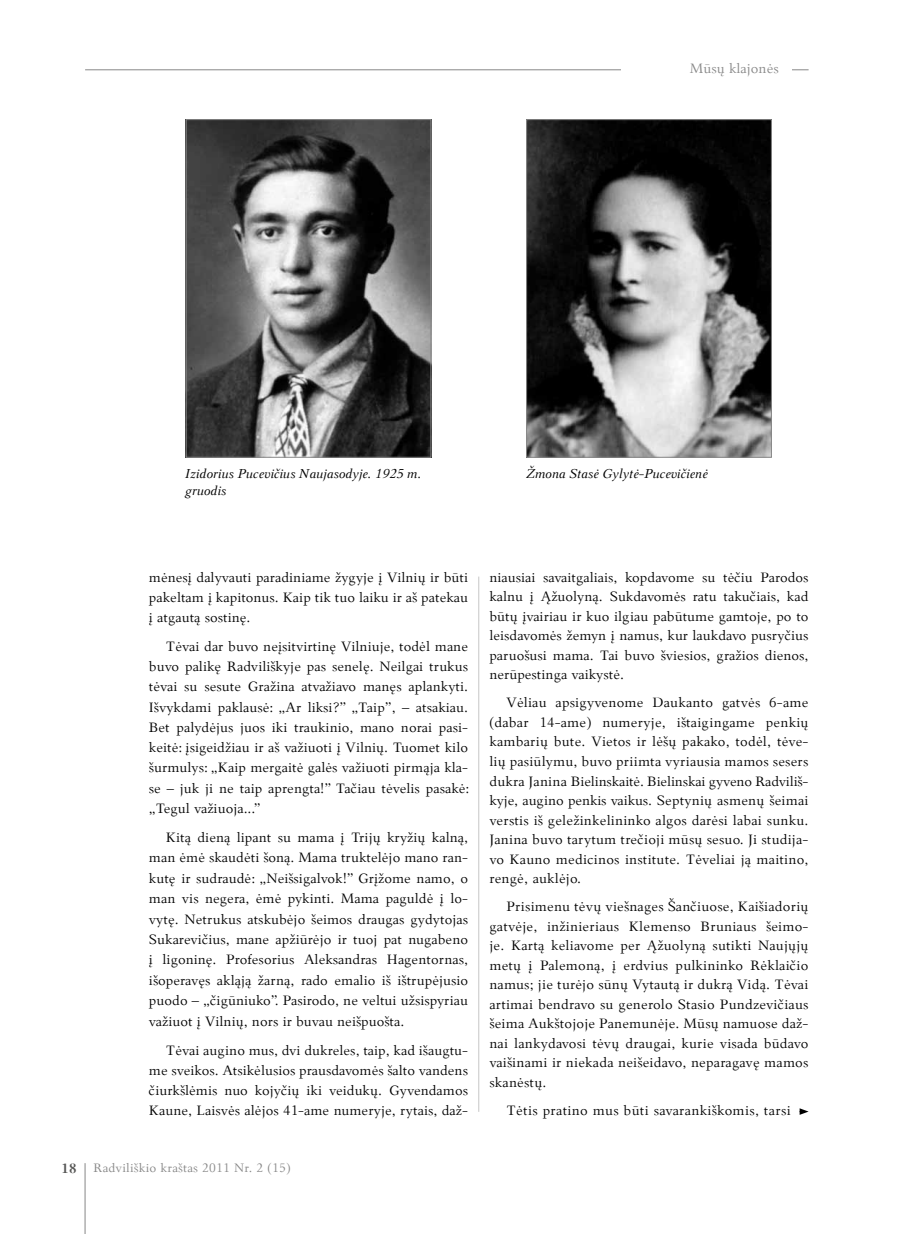
<style>
.page{position:relative;width:915px;height:1234px;background:#fff}
.page>*{position:absolute;margin:0;border:0;box-sizing:border-box;transform-origin:0 0}
.t1{font:15px/19.5px "Palemonas";color:#000;text-align:justify}
.t2{font:15px "Palemonas";letter-spacing:.02em;color:#000}
.t3{font:15px "Palemonas";color:#878787}
.t4{font:italic 14.25px/17.2px "Palemonas";color:#000}
.t5{font:13.5px "Palemonas";letter-spacing:.015em;color:#878787}
.s1{font-weight:700;font-size:15px;color:#575756}
</style>
<div class="page">
<hr style="left:85px;top:69px;width:723px;height:1px;background:#878787">
<hr style="left:85px;top:1162px;width:1px;height:71px;background:#878787">
<img style="left:187px;top:121px;width:242px;height:334px">
<div style="left:185px;top:119px;width:246px;height:338px;border:1px solid #878787"></div>
<img style="left:528px;top:121px;width:241px;height:334px">
<div style="left:526px;top:119px;width:245px;height:338px;border:1px solid #878787"></div>
<div style="left:621px;top:63px;width:170px;height:14px;background:#fff"></div>
<svg style="left:799px;top:1108px;width:9px;height:6px"></svg>
<hr style="left:478px;top:576px;width:1px;height:535px;background:#c6c6c6">
<p class="t3" style="left:689px;top:59px;width:90px">Mūsų klajonės</p>
<p class="t4" style="left:185px;top:464px;width:237px">Izidorius Pucevičius Naujasodyje. 1925 m. gruodis</p>
<p class="t4" style="left:526px;top:464px;width:183px">Žmona Stasė Gylytė-Pucevičienė</p>
<p class="t1" style="left:149px;top:566px;width:320px;line-height:20.1px">mėnesį dalyvauti paradiniame žygyje į Vilnių ir būti pakeltam į kapitonus. Kaip tik tuo laiku ir aš patekau į atgautą sostinę.</p>
<p class="t1" style="left:149px;top:635px;width:322px;line-height:20.2px;text-indent:17px">Tėvai dar buvo neįsitvirtinę Vilniuje, todėl mane buvo palikę Radviliškyje pas senelę. Neilgai trukus tėvai su sesute Gražina atvažiavo manęs aplankyti.<br>Išvykdami paklausė: „Ar liksi?” „Taip”, – atsakiau.<br>Bet palydėjus juos iki traukinio, mano norai pasi&shy;keitė: įsigeidžiau ir aš važiuoti į Vilnių. Tuomet kilo šurmulys: „Kaip mergaitė galės važiuoti pirmąja kla&shy;se – juk ji ne taip aprengta!” Tačiau tėvelis pasakė: „Tegul važiuoja...”</p>
<p class="t1" style="left:149px;top:826px;width:320px;line-height:20.4px;text-indent:17px">Kitą dieną lipant su mama į Trijų kryžių kalną, man ėmė skaudėti šoną. Mama truktelėjo mano ran&shy;kutę ir sudraudė: „Neišsigalvok!” Grįžome namo, o man vis negera, ėmė pykinti. Mama paguldė į lo&shy;vytę. Netrukus atskubėjo šeimos draugas gydytojas Sukarevičius, mane apžiūrėjo ir tuoj pat nugabeno į ligoninę. Profesorius Aleksandras Hagentornas, išoperavęs akląją žarną, rado emalio iš ištrupėjusio puodo – „čigūniuko”. Pasirodo, ne veltui užsispyriau važiuot į Vilnių, nors ir buvau neišpuošta.</p>
<p class="t1" style="left:149px;top:1039px;width:320px;line-height:20.2px;text-indent:17px">Tėvai augino mus, dvi dukreles, taip, kad išaugtu&shy;me sveikos. Atsikėlusios prausdavomės šalto vandens čiurkšlėmis nuo kojyčių iki veidukų. Gyvendamos Kaune, Laisvės alėjos 41-ame numeryje, rytais, daž-</p>
<p class="t5" style="left:61px;top:1158px;width:230px"><span class="s1">18</span> Radviliškio kraštas 2011 Nr. 2 (15)</p>
<p class="t1" style="left:489px;top:567px;width:320px">niausiai savaitgaliais, kopdavome su tėčiu Parodos kalnu į Ąžuolyną. Sukdavomės ratu takučiais, kad būtų įvairiau ir kuo ilgiau pabūtume gamtoje, po to leisdavomės žemyn į namus, kur laukdavo pusryčius paruošusi mama. Tai buvo šviesios, gražios dienos, nerūpestinga vaikystė.</p>
<p class="t1" style="left:489px;top:692px;width:320px;text-indent:17px">Vėliau apsigyvenome Daukanto gatvės 6-ame (dabar 14-ame) numeryje, ištaigingame penkių kambarių bute. Vietos ir lėšų pakako, todėl, tėve&shy;lių pasiūlymu, buvo priimta vyriausia mamos sesers dukra Janina Bielinskaitė. Bielinskai gyveno Radviliš&shy;kyje, augino penkis vaikus. Septynių asmenų šeimai verstis iš geležinkelininko algos darėsi labai sunku.<br>Janina buvo tarytum trečioji mūsų sesuo. Ji studija&shy;vo Kauno medicinos institute. Tėveliai ją maitino, rengė, auklėjo.</p>
<p class="t1" style="left:489px;top:896px;width:320px;text-indent:17px">Prisimenu tėvų viešnages Šančiuose, Kaišiadorių gatvėje, inžinieriaus Klemenso Bruniaus šeimo&shy;je. Kartą keliavome per Ąžuolyną sutikti Naujųjų metų į Palemoną, į erdvius pulkininko Rėklaičio namus; jie turėjo sūnų Vytautą ir dukrą Vidą. Tėvai artimai bendravo su generolo Stasio Pundzevičiaus šeima Aukštojoje Panemunėje. Mūsų namuose daž&shy;nai lankydavosi tėvų draugai, kurie visada būdavo vaišinami ir niekada neišeidavo, neparagavę mamos skanėstų.</p>
<p class="t2" style="left:506px;top:1099px;width:286px">Tėtis pratino mus būti savarankiškomis, tarsi</p>
</div>
